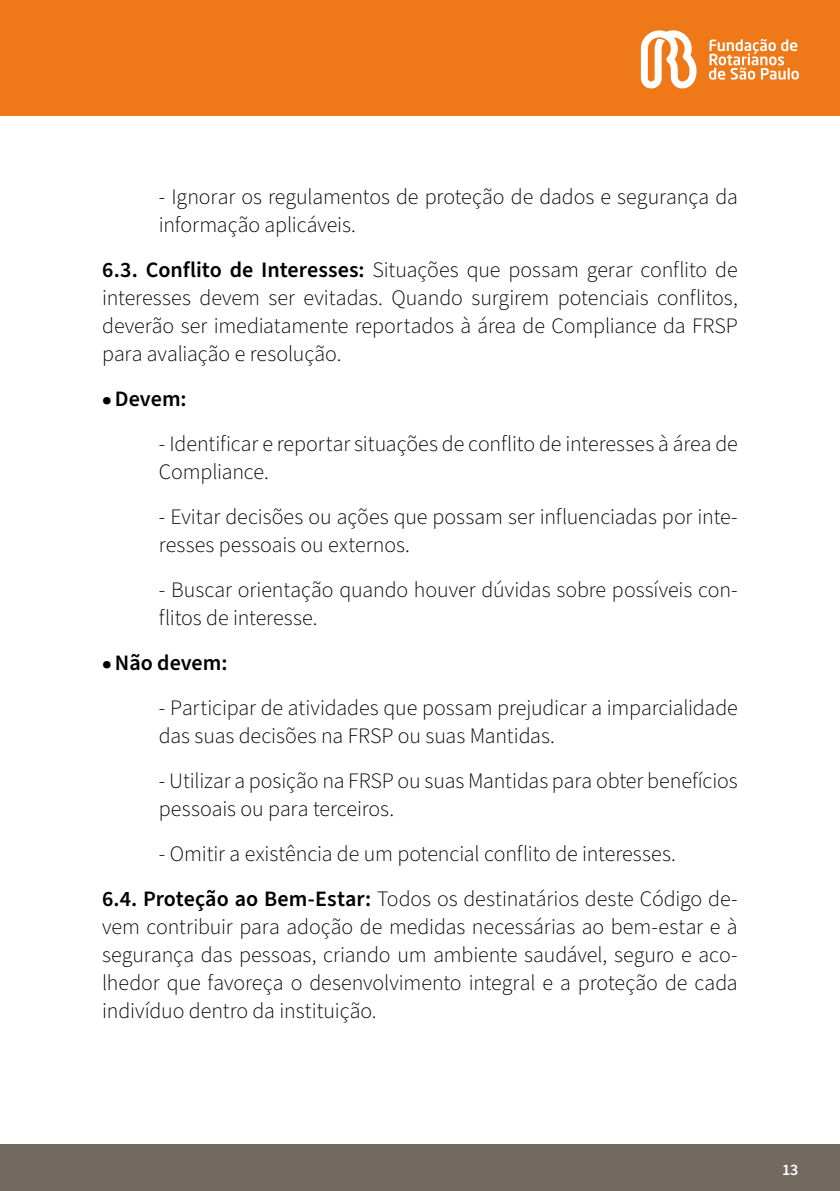
<style>
.page{position:relative;width:840px;height:1191px;background:#fff}
.page>*{position:absolute;margin:0;border:0;box-sizing:border-box;transform-origin:0 0}
.t1{font:300 22px/28px "Source Sans Pro";letter-spacing:-.005em;color:#000}
.t2{font:600 22px "Source Sans Pro";color:#000}
.t3{font:600 16px "Source Sans Pro";color:#fff}
.s1{font-weight:600}
.s2{font-size:16px}
</style>
<div class="page">
<div style="left:0;top:0;width:839px;height:115px;background:#ef7918"></div>
<svg style="left:709px;top:39px;width:89px;height:41px"></svg>
<svg style="left:640px;top:30px;width:57px;height:59px"></svg>
<div style="left:0;top:1144px;width:839px;height:47px;background:#726961"></div>
<p class="t1" style="left:159px;top:183px;width:580px">- Ignorar os regulamentos de proteção de dados e segurança da informação aplicáveis.</p>
<p class="t1" style="left:102px;top:256px;width:637px;text-align:justify"><span class="s1">6.3. Conflito de Interesses:</span> Situações que possam gerar conflito de interesses devem ser evitadas. Quando surgirem potenciais conflitos, deverão ser imediatamente reportados à área de Compliance da FRSP para avaliação e resolução.</p>
<p class="t2" style="left:102px;top:384px;width:86px"><span class="s2">●</span> Devem:</p>
<p class="t1" style="left:159px;top:430px;width:580px">- Identificar e reportar situações de conflito de interesses à área de<br>Compliance.</p>
<p class="t1" style="left:159px;top:503px;width:580px">- Evitar decisões ou ações que possam ser influenciadas por inte&shy;resses pessoais ou externos.</p>
<p class="t1" style="left:159px;top:576px;width:580px">- Buscar orientação quando houver dúvidas sobre possíveis con&shy;flitos de interesse.</p>
<p class="t2" style="left:102px;top:648px;width:127px"><span class="s2">●</span> Não devem:</p>
<p class="t1" style="left:159px;top:694px;width:580px">- Participar de atividades que possam prejudicar a imparcialidade das suas decisões na FRSP ou suas Mantidas.</p>
<p class="t1" style="left:159px;top:767px;width:580px">- Utilizar a posição na FRSP ou suas Mantidas para obter benefícios pessoais ou para terceiros.</p>
<p class="t1" style="left:102px;top:832px;width:636px;line-height:45px;text-align:center">- Omitir a existência de um potencial conflito de interesses.<br><span class="s1">6.4. Proteção ao Bem-Estar:</span> Todos os destinatários deste Código de-</p>
<p class="t1" style="left:102px;top:913px;width:636px;text-align:justify">vem contribuir para adoção de medidas necessárias ao bem-estar e à segurança das pessoas, criando um ambiente saudável, seguro e aco&shy;lhedor que favoreça o desenvolvimento integral e a proteção de cada indivíduo dentro da instituição.</p>
<p class="t3" style="left:781px;top:1158px;width:18px">13</p>
</div>
